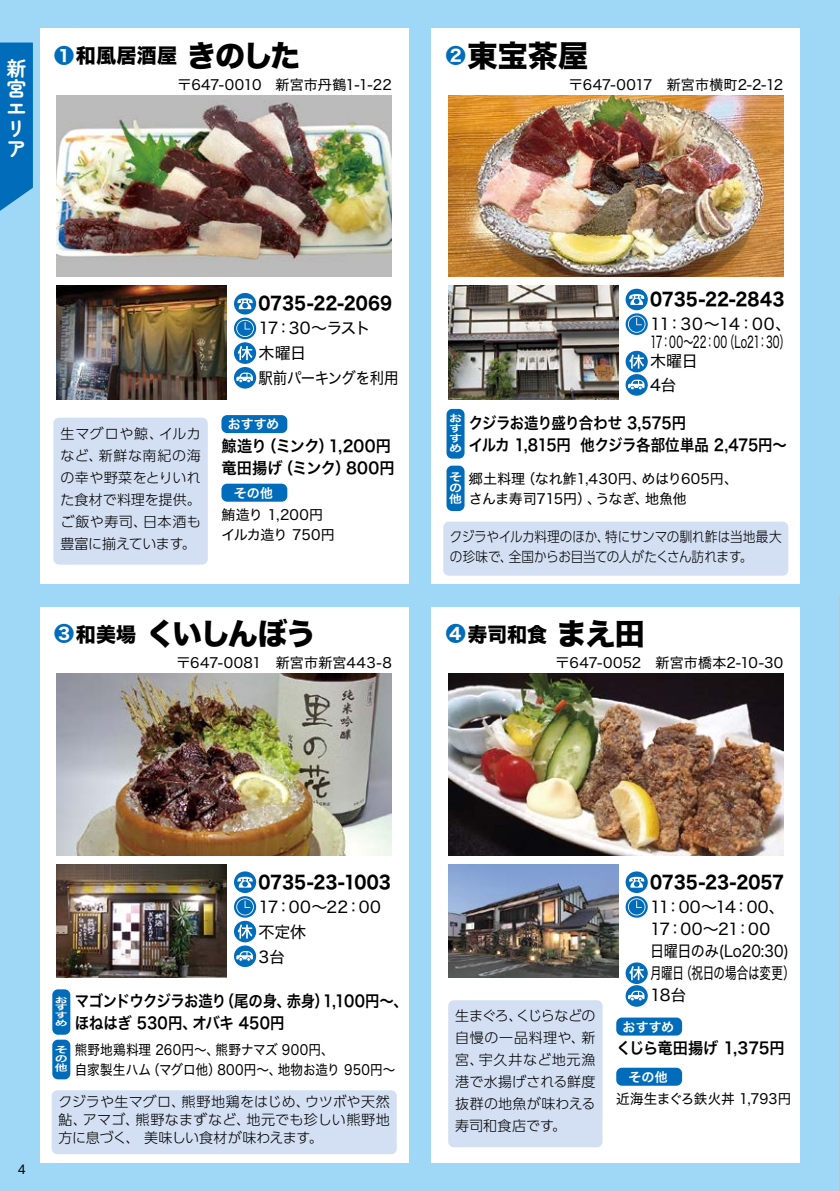
<style>
.page{position:relative;width:840px;height:1191px;background:#fff}
.page>*{position:absolute;margin:0;border:0;box-sizing:border-box;transform-origin:0 0}
.t1{font:30px "Hiragino Sans W8";letter-spacing:-.035em;color:#000}
.t2{font:20px "Hiragino Sans W8";letter-spacing:.005em;color:#000}
.t3{font:700 20px/20px "Zen Maru Gothic";color:#fff}
.t4{font:18px "Hiragino Sans W7";color:#000;scale:.9 1}
.t5{font:16px/22px "Hiragino Sans W6";letter-spacing:-.02em;color:#000;scale:.9 1}
.t6{font:16px/22px "Hiragino Sans W4";letter-spacing:-.01em;color:#000}
.t7{font:16px/18.8px "Hiragino Sans W4";letter-spacing:.01em;color:#000}
.t8{font:16px/22px "Hiragino Sans W6";letter-spacing:.01em;color:#000;scale:.95 1}
.t9{font:16px/25px "Hiragino Sans W4";letter-spacing:-.03em;color:#000}
.t10{font:16px "Hiragino Sans W6";letter-spacing:-.02em;color:#000;scale:.95 1}
.t11{font:300 14px/22px "UD Shin Go Pro";letter-spacing:.01em;color:#000;text-align:justify}
.t12{font:14px/20px "Hiragino Sans W4";letter-spacing:.01em;color:#000}
.t13{font:300 14px/20px "UD Shin Go Pro";letter-spacing:-.015em;color:#000;scale:.9 1}
.t14{font:14px/20px "Hiragino Sans W4";letter-spacing:.01em;color:#000;scale:.9 1}
.t15{font:14px/20px "Hiragino Sans W4";letter-spacing:-.01em;color:#000}
.t16{font:14px "Hiragino Sans W4";letter-spacing:.01em;color:#000;scale:.96 1}
.t17{font:13px "Hiragino Sans W6";letter-spacing:.005em;color:#fff}
.t18{font:12px "UD Shin Go Pro";color:#000}
.t19{font:11.2px/11.2px "Hiragino Sans W6";color:#fff;text-align:justify;scale:1.16 1}
.t20{font:10px/10px "Hiragino Sans W6";color:#fff;text-align:justify;scale:1.3 1}
.t21{font:9.2px/9.2px "Hiragino Sans W6";color:#fff;text-align:justify;scale:1.43 1}
.t22{font:7.8px/7.8px "Hiragino Sans W6";color:#fff;text-align:justify;scale:1.67 1}
.s1{font-family:"Hiragino Sans W7";color:#006cba}
.s2{font-size:30px}
.s3{font-family:"Hiragino Sans W7";font-size:20px;color:#006cba}
.s4{font-size:20px}
</style>
<div class="page">
<div style="left:0;top:0;width:839px;height:1191px;background:#9fd8f7"></div>
<div style="left:40px;top:28px;width:368px;height:556px;background:#fff"></div>
<div style="left:40px;top:607px;width:368px;height:555px;background:#fff"></div>
<div style="left:431px;top:28px;width:368px;height:556px;background:#fff"></div>
<div style="left:431px;top:607px;width:368px;height:555px;background:#fff"></div>
<div style="left:53px;top:418px;width:155px;height:146px;background:#d3dff2;border-radius:6px"></div>
<div style="left:443px;top:521px;width:344px;height:54px;background:#d3dff2;border-radius:6px"></div>
<div style="left:52px;top:1090px;width:344px;height:64px;background:#d3dff2;border-radius:6px"></div>
<svg style="left:0;top:43px;width:33px;height:168px;background:#0b73be"></svg>
<img style="left:448px;top:864px;width:170px;height:113px">
<img style="left:57px;top:286px;width:170px;height:113px">
<img style="left:57px;top:95px;width:334px;height:182px">
<div style="left:221px;top:415px;width:66px;height:18px;background:#006cba;border-radius:6px"></div>
<div style="left:221px;top:484px;width:66px;height:18px;background:#006cba;border-radius:6px"></div>
<div style="left:448px;top:1000px;width:154px;height:147px;background:#d3dff2;border-radius:6px"></div>
<div style="left:616px;top:1017px;width:65px;height:18px;background:#006cba;border-radius:6px"></div>
<div style="left:616px;top:1067px;width:65px;height:18px;background:#006cba;border-radius:6px"></div>
<div style="left:446px;top:465px;width:18px;height:46px;background:#006cba;border-radius:6px"></div>
<div style="left:52px;top:1039px;width:18px;height:40px;background:#006cba;border-radius:6px"></div>
<div style="left:446px;top:409px;width:18px;height:49px;background:#006cba;border-radius:6px"></div>
<div style="left:52px;top:989px;width:18px;height:45px;background:#006cba;border-radius:6px"></div>
<svg style="left:234px;top:318px;width:22px;height:21px"></svg>
<svg style="left:236px;top:320px;width:18px;height:17px"></svg>
<svg style="left:234px;top:342px;width:22px;height:22px"></svg>
<svg style="left:237px;top:346px;width:15px;height:14px"></svg>
<div style="left:234px;top:293px;width:22px;height:21px;background:#006cba;border-radius:50%"></div>
<svg style="left:237px;top:298px;width:15px;height:11px"></svg>
<div style="left:234px;top:367px;width:22px;height:21px;background:#006cba;border-radius:50%"></div>
<svg style="left:236px;top:372px;width:17px;height:11px"></svg>
<svg style="left:234px;top:896px;width:22px;height:21px"></svg>
<svg style="left:236px;top:898px;width:18px;height:17px"></svg>
<svg style="left:234px;top:920px;width:22px;height:22px"></svg>
<svg style="left:237px;top:924px;width:15px;height:14px"></svg>
<svg style="left:234px;top:871px;width:22px;height:22px"></svg>
<svg style="left:237px;top:876px;width:15px;height:11px"></svg>
<div style="left:234px;top:945px;width:22px;height:22px;background:#006cba;border-radius:50%"></div>
<svg style="left:236px;top:951px;width:17px;height:10px"></svg>
<svg style="left:625px;top:313px;width:22px;height:22px"></svg>
<svg style="left:627px;top:315px;width:18px;height:18px"></svg>
<svg style="left:625px;top:351px;width:22px;height:21px"></svg>
<svg style="left:629px;top:355px;width:14px;height:13px"></svg>
<div style="left:625px;top:289px;width:22px;height:21px;background:#006cba;border-radius:50%"></div>
<svg style="left:629px;top:294px;width:15px;height:11px"></svg>
<svg style="left:625px;top:374px;width:22px;height:22px"></svg>
<svg style="left:627px;top:380px;width:17px;height:10px"></svg>
<svg style="left:625px;top:896px;width:22px;height:21px"></svg>
<svg style="left:627px;top:898px;width:18px;height:17px"></svg>
<svg style="left:625px;top:962px;width:22px;height:22px"></svg>
<svg style="left:629px;top:966px;width:14px;height:14px"></svg>
<svg style="left:625px;top:871px;width:22px;height:22px"></svg>
<svg style="left:628px;top:876px;width:16px;height:11px"></svg>
<div style="left:625px;top:985px;width:22px;height:21px;background:#006cba;border-radius:50%"></div>
<svg style="left:627px;top:990px;width:17px;height:11px"></svg>
<img style="left:448px;top:286px;width:170px;height:113px">
<img style="left:448px;top:95px;width:335px;height:182px">
<img style="left:448px;top:673px;width:335px;height:182px">
<img style="left:57px;top:864px;width:170px;height:113px">
<img style="left:57px;top:673px;width:334px;height:182px">
<h2 class="t3" style="left:7px;top:58px;width:21px">新宮エリア</h2>
<h2 class="t2" style="left:54px;top:44px;width:247px"><span class="s1">❶</span>和風居酒屋<span class="s2">きのした</span></h2>
<p class="t12" style="left:177px;top:74px;width:216px">〒647-0010　新宮市丹鶴1-1-22</p>
<h1 class="t1" style="left:445px;top:39px;width:144px"><span class="s3">❷</span>東宝茶屋</h1>
<p class="t12" style="left:568px;top:74px;width:216px">〒647-0017　新宮市横町2-2-12</p>
<p class="t11" style="left:60px;top:422px;width:142px">生マグロや鯨、イルカなど、新鮮な南紀の海の幸や野菜をとりいれた食材で料理を提供。ご飯や寿司、日本酒も豊富に揃えています。</p>
<p class="t4" style="left:258px;top:289px;width:150px">0735-22-2069</p>
<p class="t9" style="left:258px;top:314px;width:142px">17：30～ラスト<br>木曜日<br>駅前パーキングを利用</p>
<p class="t17" style="left:228px;top:412px;width:53px">おすすめ</p>
<p class="t8" style="left:221px;top:434px;width:184px">鯨造り（ミンク）1,200円竜田揚げ（ミンク）800円</p>
<p class="t12" style="left:221px;top:504px;width:115px">鮪造り 1,200円イルカ造り 750円</p>
<p class="t17" style="left:234px;top:481px;width:41px">その他</p>
<h1 class="t1" style="left:54px;top:617px;width:263px"><span class="s3">❸</span><span class="s4">和美場</span>くいしんぼう</h1>
<p class="t12" style="left:176px;top:652px;width:217px">〒647-0081　新宮市新宮443-8</p>
<p class="t4" style="left:649px;top:285px;width:151px">0735-22-2843</p>
<p class="t7" style="left:649px;top:313px;width:143px">11：30～14：00、<br>17：00～22：00（Lo21：30）木曜日</p>
<p class="t6" style="left:649px;top:373px;width:28px">4台</p>
<p class="t20" style="left:449px;top:412px;width:11px">おすすめ</p>
<p class="t5" style="left:468px;top:411px;width:355px">クジラお造り盛り合わせ 3,575円<br>イルカ 1,815円 他クジラ各部位単品 2,475円～</p>
<p class="t15" style="left:468px;top:467px;width:270px">郷土料理（なれ鮓1,430円、めはり605円、さんま寿司715円）、うなぎ、地魚他</p>
<p class="t13" style="left:449px;top:526px;width:370px">クジラやイルカ料理のほか、特にサンマの馴れ鮓は当地最大の珍味で、全国からお目当ての人がたくさん訪れます。</p>
<p class="t19" style="left:449px;top:470px;width:12px">その他</p>
<h2 class="t2" style="left:445px;top:623px;width:200px"><span class="s1">❹</span>寿司和食<span class="s2">まえ田</span></h2>
<p class="t12" style="left:555px;top:652px;width:229px">〒647-0052　新宮市橋本2-10-30</p>
<p class="t18" style="left:18px;top:1159px;width:9px">4</p>
<p class="t4" style="left:258px;top:868px;width:149px">0735-23-1003</p>
<p class="t6" style="left:258px;top:893px;width:124px;line-height:25px">17：00～22：00不定休<br>3台</p>
<p class="t22" style="left:55px;top:995px;width:9px">おすすめ</p>
<p class="t5" style="left:75px;top:989px;width:371px">マゴンドウクジラお造り（尾の身、赤身）1,100円～、ほねはぎ 530円、オバキ 450円</p>
<p class="t14" style="left:75px;top:1038px;width:357px">熊野地鶏料理 260円～、熊野ナマズ 900円、<br>自家製生ハム（マグロ他）800円～、地物お造り 950円～</p>
<p class="t11" style="left:58px;top:1092px;width:333px;line-height:18px">クジラや生マグロ、熊野地鶏をはじめ、ウツボや天然鮎、アマゴ、熊野なまずなど、地元でも珍しい熊野地方に息づく、 美味しい食材が味わえます。</p>
<p class="t21" style="left:55px;top:1044px;width:10px">その他</p>
<p class="t4" style="left:649px;top:868px;width:150px">0735-23-2057</p>
<p class="t6" style="left:649px;top:894px;width:146px">11：00～14：00、<br>17：00～21：00<br>日曜日のみ(Lo20:30)月曜日（祝日の場合は変更）<br>18台</p>
<p class="t11" style="left:455px;top:1004px;width:142px">生まぐろ、くじらなどの自慢の一品料理や、新宮、宇久井など地元漁港で水揚げされる鮮度抜群の地魚が味わえる寿司和食店です。</p>
<p class="t17" style="left:622px;top:1014px;width:53px">おすすめ</p>
<p class="t10" style="left:616px;top:1033px;width:179px">くじら竜田揚げ 1,375円</p>
<p class="t16" style="left:616px;top:1086px;width:183px">近海生まぐろ鉄火丼 1,793円</p>
<p class="t17" style="left:628px;top:1065px;width:41px">その他</p>
</div>
